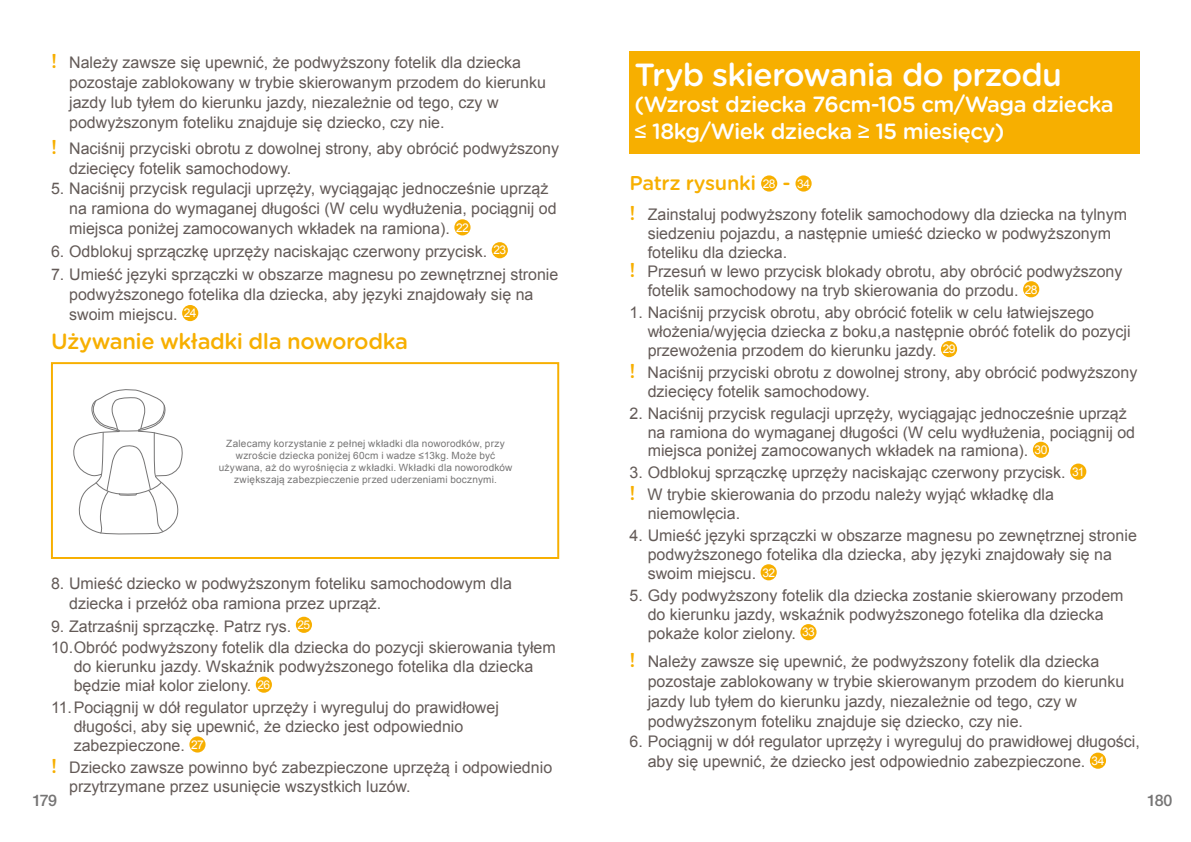
<style>
.page{position:relative;width:1191px;height:842px;background:#fff}
.page>*{position:absolute;margin:0;border:0;box-sizing:border-box;transform-origin:0 0}
.t1{font:500 32px "Gotham Rounded";letter-spacing:-.025em;color:#fff}
.t2{font:500 22px/26.4px "Gotham Rounded";letter-spacing:-.025em;color:#fff}
.t3{font:500 22px "Gotham Rounded";letter-spacing:-.02em;color:#f7af00}
.t4{font:500 20px "Gotham Rounded";letter-spacing:-.015em;color:#f7af00}
.t5{font:16px/20px "Arial";color:#635a57}
.t6{font:500 16px "Helvetica Neue LT Std";letter-spacing:-.06em;color:#767575}
.t7{font:10.4px/13px "New Transport";color:#767575;text-align:center;scale:.96 1}
.t8{font:10px/12px "Arial";letter-spacing:.02em;color:#767575;text-align:center}
.s1{font-family:"Gotham Rounded";font-weight:500;font-size:20px;color:#f7af00}
.s2{font-family:"Arial";font-weight:400}
.s3{font-family:"Arial";font-weight:400;font-size:12px;color:#fff}
</style>
<div class="page">
<div style="left:454px;top:219px;width:16px;height:16px;background:#f7af00;border-radius:50%"></div>
<div style="left:492px;top:242px;width:16px;height:16px;background:#f7af00;border-radius:50%"></div>
<div style="left:182px;top:305px;width:16px;height:16px;background:#f7af00;border-radius:50%"></div>
<div style="left:296px;top:617px;width:16px;height:16px;background:#f7af00;border-radius:50%"></div>
<div style="left:256px;top:676px;width:16px;height:17px;background:#f7af00;border-radius:50%"></div>
<div style="left:189px;top:736px;width:16px;height:16px;background:#f7af00;border-radius:50%"></div>
<div style="left:629px;top:51px;width:511px;height:103px;background:#f7af00"></div>
<div style="left:761px;top:175px;width:16px;height:17px;background:#f7af00;border-radius:50%"></div>
<div style="left:795px;top:175px;width:16px;height:17px;background:#f7af00;border-radius:50%"></div>
<div style="left:1023px;top:281px;width:16px;height:16px;background:#f7af00;border-radius:50%"></div>
<div style="left:941px;top:341px;width:16px;height:16px;background:#f7af00;border-radius:50%"></div>
<div style="left:1032px;top:442px;width:17px;height:16px;background:#f7af00;border-radius:50%"></div>
<div style="left:1070px;top:464px;width:16px;height:16px;background:#f7af00;border-radius:50%"></div>
<div style="left:760px;top:564px;width:16px;height:16px;background:#f7af00;border-radius:50%"></div>
<div style="left:800px;top:624px;width:16px;height:16px;background:#f7af00;border-radius:50%"></div>
<div style="left:1089px;top:753px;width:17px;height:16px;background:#f7af00;border-radius:50%"></div>
<div style="left:51px;top:362px;width:508px;height:197px;border:2px solid #f7af00"></div>
<svg style="left:73px;top:389px;width:110px;height:146px"></svg>
<p class="t5" style="left:69px;top:53px;width:478px;text-indent:-18px"><span class="s1">!</span> Należy zawsze się upewnić, że podwyższony fotelik dla dziecka pozostaje zablokowany w trybie skierowanym przodem do kierunku jazdy lub tyłem do kierunku jazdy, niezależnie od tego, czy w podwyższonym foteliku znajduje się dziecko, czy nie.</p>
<p class="t5" style="left:69px;top:139px;width:491px;text-indent:-18px"><span class="s1">!</span> Naciśnij przyciski obrotu z dowolnej strony, aby obrócić podwyższony dziecięcy fotelik samochodowy.</p>
<p class="t5" style="left:69px;top:179px;width:489px;text-indent:-18px">5. Naciśnij przycisk regulacji uprzęży, wyciągając jednocześnie uprząż na ramiona do wymaganej długości (W celu wydłużenia, pociągnij od miejsca poniżej zamocowanych wkładek na ramiona). <sup>22</sup></p>
<p class="t5" style="left:51px;top:241px;width:456px">6. Odblokuj sprzączkę uprzęży naciskając czerwony przycisk. <sup>23</sup></p>
<p class="t5" style="left:69px;top:264px;width:491px;text-indent:-18px">7. Umieść języki sprzączki w obszarze magnesu po zewnętrznej stronie podwyższonego fotelika dla dziecka, aby języki znajdowały się na swoim miejscu. <sup>24</sup></p>
<h2 class="t3" style="left:51px;top:325px;width:358px">Używanie wkładki dla noworodka</h2>
<h1 class="t1" style="left:634px;top:52px;width:429px">Tryb skierowania do przodu</h1>
<h2 class="t2" style="left:634px;top:90px;width:480px">(Wzrost dziecka 76cm-105 cm/Waga dziecka <span class="s2">≤</span> 18kg/Wiek dziecka <span class="s2">≥</span> 15 miesięcy)</h2>
<p class="t4" style="left:629px;top:168px;width:182px">Patrz rysunki <span class="s3">28</span> - <span class="s3">34</span></p>
<p class="t5" style="left:629px;top:205px;width:499px"><span class="s1">!</span> Zainstaluj podwyższony fotelik samochodowy dla dziecka na tylnym</p>
<p class="t5" style="left:647px;top:223px;width:465px">siedzeniu pojazdu, a następnie umieść dziecko w podwyższonym</p>
<p class="t5" style="left:647px;top:242px;width:141px">foteliku dla dziecka.</p>
<p class="t5" style="left:629px;top:262px;width:494px"><span class="s1">!</span> Przesuń w lewo przycisk blokady obrotu, aby obrócić podwyższony</p>
<p class="t5" style="left:647px;top:280px;width:391px">fotelik samochodowy na tryb skierowania do przodu. <sup>28</sup></p>
<p class="t5" style="left:647px;top:303px;width:484px;line-height:19px;text-indent:-18px">1. Naciśnij przycisk obrotu, aby obrócić fotelik w celu łatwiejszego włożenia/wyjęcia dziecka z boku,a następnie obróć fotelik do pozycji przewożenia przodem do kierunku jazdy. <sup>29</sup></p>
<p class="t5" style="left:647px;top:363px;width:491px;line-height:19px;text-indent:-18px"><span class="s1">!</span> Naciśnij przyciski obrotu z dowolnej strony, aby obrócić podwyższony dziecięcy fotelik samochodowy.</p>
<p class="t5" style="left:647px;top:404px;width:489px;line-height:19px;text-indent:-18px">2. Naciśnij przycisk regulacji uprzęży, wyciągając jednocześnie uprząż na ramiona do wymaganej długości (W celu wydłużenia, pociągnij od miejsca poniżej zamocowanych wkładek na ramiona). <sup>30</sup></p>
<p class="t5" style="left:629px;top:462px;width:456px;line-height:21.8px">3. Odblokuj sprzączkę uprzęży naciskając czerwony przycisk. <sup>31 </sup><span class="s1">!</span> W trybie skierowania do przodu należy wyjąć wkładkę dla</p>
<p class="t5" style="left:647px;top:504px;width:94px">niemowlęcia.</p>
<p class="t5" style="left:647px;top:526px;width:491px;line-height:19px;text-indent:-18px">4. Umieść języki sprzączki w obszarze magnesu po zewnętrznej stronie podwyższonego fotelika dla dziecka, aby języki znajdowały się na swoim miejscu. <sup>32</sup></p>
<p class="t5" style="left:647px;top:586px;width:477px;line-height:19px;text-indent:-18px">5. Gdy podwyższony fotelik dla dziecka zostanie skierowany przodem do kierunku jazdy, wskaźnik podwyższonego fotelika dla dziecka pokaże kolor zielony. <sup>33</sup></p>
<p class="t5" style="left:647px;top:652px;width:478px;text-indent:-18px"><span class="s1">!</span> Należy zawsze się upewnić, że podwyższony fotelik dla dziecka pozostaje zablokowany w trybie skierowanym przodem do kierunku jazdy lub tyłem do kierunku jazdy, niezależnie od tego, czy w podwyższonym foteliku znajduje się dziecko, czy nie.</p>
<p class="t5" style="left:647px;top:732px;width:494px;text-indent:-18px">6. Pociągnij w dół regulator uprzęży i wyreguluj do prawidłowej długości, aby się upewnić, że dziecko jest odpowiednio zabezpieczone. <sup>34</sup></p>
<p class="t8" style="left:219px;top:437px;width:295px">Zalecamy korzystanie z pełnej wkładki dla noworodków, przy wzroście dziecka poniżej 60cm i wadze ≤13kg. Może być używana, aż do wyrośnięcia z wkładki. Wkładki dla noworodków zwiększają zabezpieczenie przed uderzeniami bocznymi.</p>
<p class="t7" style="left:222px;top:444px;width:304px">We recommend using the full infant insert while the baby is under<br>60cm and ≤13kg. It can be used until they outgrow the insert.<br>The infant insert increases side impact protection.</p>
<p class="t5" style="left:69px;top:573px;width:444px;text-indent:-18px">8. Umieść dziecko w podwyższonym foteliku samochodowym dla dziecka i przełóż oba ramiona przez uprząż.</p>
<p class="t5" style="left:51px;top:615px;width:506px;line-height:21.8px">9. Zatrzaśnij sprzączkę. Patrz rys. <sup>25<br></sup>10.Obróć podwyższony fotelik dla dziecka do pozycji skierowania tyłem</p>
<p class="t5" style="left:74px;top:657px;width:461px;line-height:19px">do kierunku jazdy. Wskaźnik podwyższonego fotelika dla dziecka będzie miał kolor zielony. <sup>26</sup></p>
<p class="t5" style="left:74px;top:698px;width:427px;line-height:19px;text-indent:-23px">11.Pociągnij w dół regulator uprzęży i wyreguluj do prawidłowej długości, aby się upewnić, że dziecko jest odpowiednio zabezpieczone. <sup>27</sup></p>
<p class="t5" style="left:69px;top:758px;width:484px;line-height:19px;text-indent:-18px"><span class="s1">!</span> Dziecko zawsze powinno być zabezpieczone uprzężą i odpowiednio przytrzymane przez usunięcie wszystkich luzów.</p>
<p class="t6" style="left:32px;top:791px;width:26px">179</p>
<p class="t6" style="left:1147px;top:791px;width:27px">180</p>
</div>
